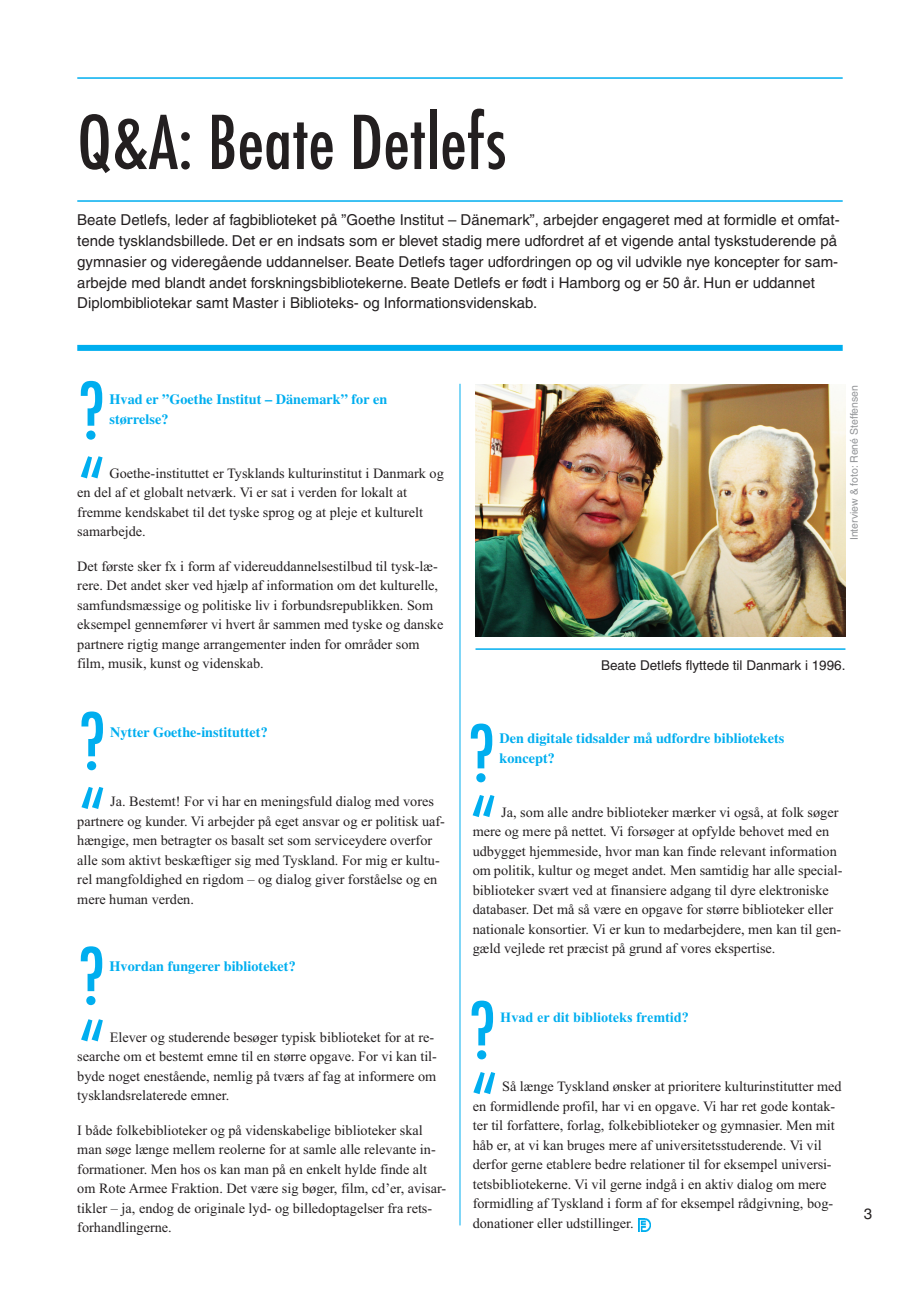
<style>
.page{position:relative;width:920px;height:1290px;background:#fff}
.page>*{position:absolute;margin:0;border:0;box-sizing:border-box;transform-origin:0 0}
.t1{font:500 condensed 76.5px/78.3px "Futura";color:#00aeef}
.t2{font:500 condensed 72px "Futura";color:#231f20}
.t3{font:15px/20.7px "Helvetica";color:#231f20}
.t4{font:14.25px/19.5px "Times New Roman";color:#231f20}
.t5{font:700 14.25px/19.5px "Times";color:#00aeef}
.t6{font:700 14.25px "Times New Roman";color:#00aeef}
.t7{font:13.5px "Helvetica";color:#231f20}
.t8{font:10.5px "Helvetica";color:#939598}
</style>
<div class="page">
<div style="left:77px;top:345px;width:766px;height:6px;background:#00aeef"></div>
<hr style="left:77px;top:77px;width:766px;height:2px;background:#00aeef">
<hr style="left:460px;top:384px;width:1px;height:841px;background:#00aeef">
<img style="left:475px;top:384px;width:370px;height:253px">
<img style="left:638px;top:1218px;width:13px;height:14px">
<hr style="left:475px;top:648px;width:370px;height:2px;background:#00aeef">
<hr style="left:77px;top:200px;width:766px;height:2px;background:#00aeef">
<h2 class="t2" style="left:77px;top:102px;width:431px">Q&amp;A: Beate Detlefs</h2>
<p class="t3" style="left:77px;top:211px;width:764px">Beate Detlefs, leder af fagbiblioteket på ”Goethe Institut – Dänemark”, arbejder engageret med at formidle et omfat&shy;tende tysklandsbillede. Det er en indsats som er blevet stadig mere udfordret af et vigende antal tyskstuderende på gymnasier og videregående uddannelser. Beate Detlefs tager udfordringen op og vil udvikle nye koncepter for sam&shy;arbejde med blandt andet forskningsbibliotekerne. Beate Detlefs er født i Hamborg og er 50 år. Hun er uddannet Diplombibliotekar samt Master i Biblioteks- og Informationsvidenskab.</p>
<h1 class="t1" style="left:77px;top:374px;width:30px">? “</h1>
<p class="t5" style="left:109px;top:389px;width:279px">Hvad er ”Goethe Institut – Dänemark” for en størrelse?</p>
<p class="t4" style="left:77px;top:463px;width:368px;text-indent:32px">Goethe-instituttet er Tysklands kulturinstitut i Danmark og en del af et globalt netværk. Vi er sat i verden for lokalt at fremme kendskabet til det tyske sprog og at pleje et kulturelt samarbejde.</p>
<p class="t4" style="left:77px;top:556px;width:368px">Det første sker fx i form af videreuddannelsestilbud til tysk-læ&shy;rere. Det andet sker ved hjælp af information om det kulturelle, samfundsmæssige og politiske liv i forbundsrepublikken. Som eksempel gennemfører vi hvert år sammen med tyske og danske partnere rigtig mange arrangementer inden for områder som film, musik, kunst og videnskab.</p>
<h1 class="t1" style="left:78px;top:704px;width:30px">? “</h1>
<p class="t5" style="left:110px;top:722px;width:159px">Nytter Goethe-instituttet?</p>
<p class="t4" style="left:77px;top:791px;width:369px;text-indent:33px">Ja. Bestemt! For vi har en meningsfuld dialog med vores partnere og kunder. Vi arbejder på eget ansvar og er politisk uaf&shy;hængige, men betragter os basalt set som serviceydere overfor alle som aktivt beskæftiger sig med Tyskland. For mig er kultu&shy;rel mangfoldighed en rigdom – og dialog giver forståelse og en mere human verden.</p>
<h1 class="t1" style="left:77px;top:940px;width:30px;line-height:75.8px">? “</h1>
<p class="t5" style="left:109px;top:956px;width:188px">Hvordan fungerer biblioteket?</p>
<p class="t4" style="left:77px;top:1027px;width:361px;text-indent:33px">Elever og studerende besøger typisk biblioteket for at re&shy;searche om et bestemt emne til en større opgave. For vi kan til&shy;byde noget enestående, nemlig på tværs af fag at informere om tysklandsrelaterede emner.</p>
<p class="t4" style="left:77px;top:1120px;width:370px">I både folkebiblioteker og på videnskabelige biblioteker skal man søge længe mellem reolerne for at samle alle relevante in&shy;formationer. Men hos os kan man på en enkelt hylde finde alt om Rote Armee Fraktion. Det være sig bøger, film, cd’er, avisar&shy;tikler – ja, endog de originale lyd- og billedoptagelser fra rets&shy;forhandlingerne.</p>
<p class="t8" style="left:850px;top:540px;width:157px;rotate:-90deg">Interview &amp; foto: René Steffensen</p>
<p class="t7" style="left:601px;top:660px;width:246px">Beate Detlefs flyttede til Danmark i 1996.</p>
<h1 class="t1" style="left:467px;top:718px;width:31px;line-height:74.2px">? “</h1>
<p class="t5" style="left:499px;top:728px;width:286px">Den digitale tidsalder må udfordre bibliotekets koncept?</p>
<p class="t4" style="left:473px;top:802px;width:371px;text-indent:29px">Ja, som alle andre biblioteker mærker vi også, at folk søger mere og mere på nettet. Vi forsøger at opfylde behovet med en udbygget hjemmeside, hvor man kan finde relevant information om politik, kultur og meget andet. Men samtidig har alle special&shy;biblioteker svært ved at finansiere adgang til dyre elektroniske databaser. Det må så være en opgave for større biblioteker eller nationale konsortier. Vi er kun to medarbejdere, men kan til gen&shy;gæld vejlede ret præcist på grund af vores ekspertise.</p>
<h1 class="t1" style="left:468px;top:995px;width:31px;line-height:74.2px">? “</h1>
<p class="t6" style="left:500px;top:1009px;width:190px">Hvad er dit biblioteks fremtid?</p>
<p class="t4" style="left:473px;top:1076px;width:370px;text-indent:29px">Så længe Tyskland ønsker at prioritere kulturinstitutter med en formidlende profil, har vi en opgave. Vi har ret gode kontak&shy;ter til forfattere, forlag, folkebiblioteker og gymnasier. Men mit håb er, at vi kan bruges mere af universitetsstuderende. Vi vil derfor gerne etablere bedre relationer til for eksempel universi&shy;tetsbibliotekerne. Vi vil gerne indgå i en aktiv dialog om mere formidling af Tyskland i form af for eksempel rådgivning, bog&shy;donationer eller udstillinger.</p>
<p class="t3" style="left:864px;top:1205px;width:10px">3</p>
</div>
